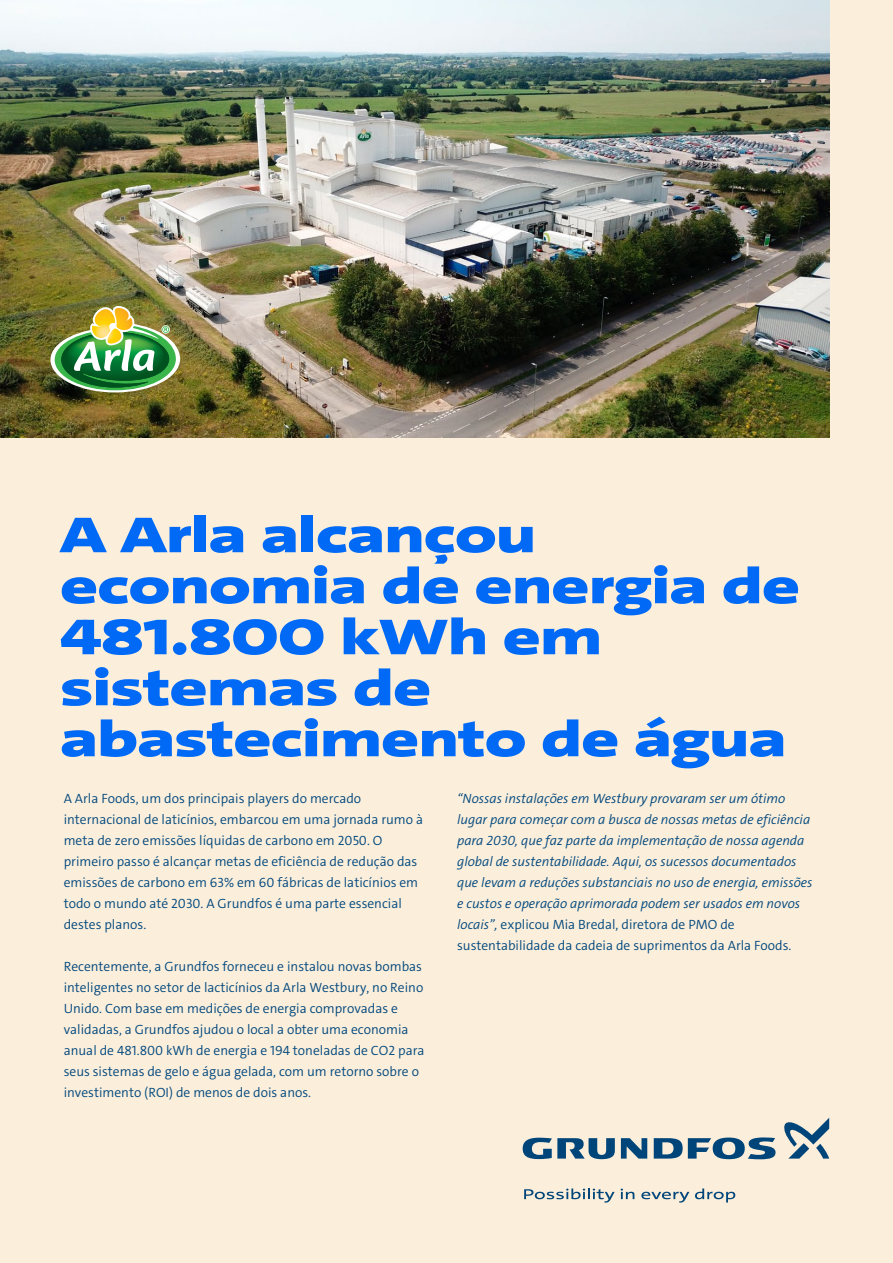
<style>
.page{position:relative;width:893px;height:1263px;background:#fbeedb}
.page>*{position:absolute;margin:0;border:0;box-sizing:border-box;transform-origin:0 0}
.t1{font:900 51px/51px "Grundfos The Sans Extd";letter-spacing:-.015em;color:#006af7}
.t2{font:300 13.5px/21px "Grundfos The Sans";color:#00477d}
.t3{font:italic 300 13.5px/21px "Grundfos The Sans";color:#00477d}
.s1{font-style:normal}
</style>
<div class="page">
<img style="left:0;top:0;width:829px;height:437px">
<img style="left:50px;top:306px;width:130px;height:86px">
<svg style="left:621px;top:1138px;width:26px;height:20px"></svg>
<svg style="left:523px;top:1138px;width:92px;height:21px"></svg>
<svg style="left:654px;top:1137px;width:121px;height:22px"></svg>
<svg style="left:784px;top:1118px;width:45px;height:40px"></svg>
<svg style="left:524px;top:1188px;width:91px;height:14px"></svg>
<svg style="left:621px;top:1188px;width:13px;height:11px"></svg>
<svg style="left:641px;top:1191px;width:48px;height:11px"></svg>
<svg style="left:695px;top:1188px;width:40px;height:14px"></svg>
<h1 class="t1" style="left:60px;top:510px;width:741px">A Arla alcançou economia de energia de<br>481.800 kWh em sistemas de abastecimento de água</h1>
<p class="t2" style="left:64px;top:788px;width:361px">A Arla Foods, um dos principais players do mercado internacional de laticínios, embarcou em uma jornada rumo à meta de zero emissões líquidas de carbono em 2050. O primeiro passo é alcançar metas de eficiência de redução das emissões de carbono em 63% em 60 fábricas de laticínios em todo o mundo até 2030. A Grundfos é uma parte essencial destes planos.</p>
<p class="t2" style="left:64px;top:956px;width:362px">Recentemente, a Grundfos forneceu e instalou novas bombas inteligentes no setor de lacticínios da Arla Westbury, no Reino Unido. Com base em medições de energia comprovadas e validadas, a Grundfos ajudou o local a obter uma economia anual de 481.800 kWh de energia e 194 toneladas de CO2 para seus sistemas de gelo e água gelada, com um retorno sobre o investimento (ROI) de menos de dois anos.</p>
<p class="t3" style="left:457px;top:788px;width:357px">“Nossas instalações em Westbury provaram ser um ótimo lugar para começar com a busca de nossas metas de eficiência para 2030, que faz parte da implementação de nossa agenda global de sustentabilidade. Aqui, os sucessos documentados que levam a reduções substanciais no uso de energia, emissões e custos e operação aprimorada podem ser usados em novos locais”, <span class="s1">explicou Mia Bredal, diretora de PMO de sustentabilidade da cadeia de suprimentos da Arla Foods.</span></p>
</div>
